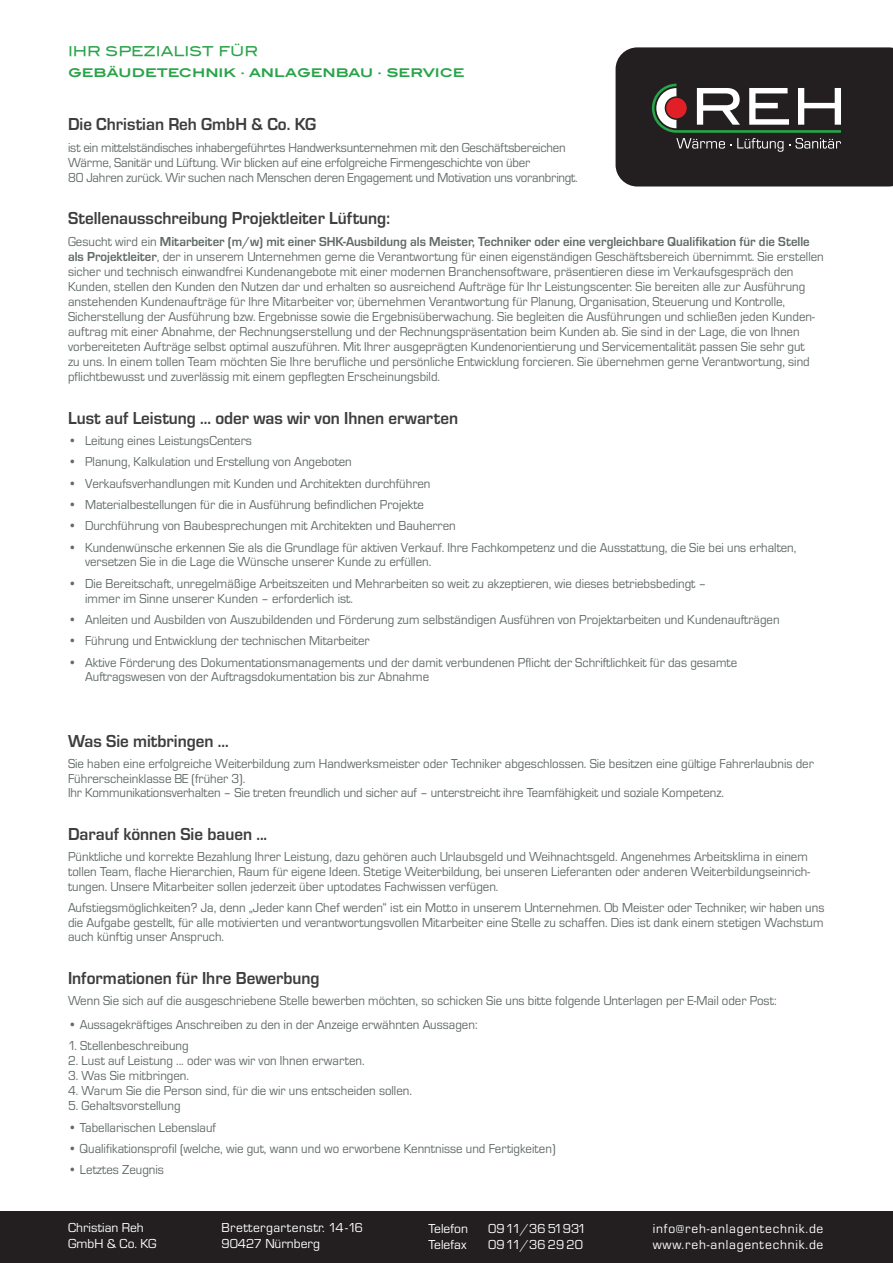
<style>
.page{position:relative;width:893px;height:1263px;background:#fff}
.page>*{position:absolute;margin:0;border:0;box-sizing:border-box;transform-origin:0 0}
.t1{font:700 18px "Eurostile T";color:#3e3e3f;scale:.95 1}
.t2{font:13.5px/15px "Eurostile T";color:#616b66;scale:.95 1}
.t3{font:13.5px/16.2px "Eurostile T";color:#fff}
.t4{font:13.5px/16.2px "Eurostile T";letter-spacing:.06em;color:#fff}
.t5{font:13.5px/16.2px "Eurostile T";letter-spacing:.025em;color:#fff}
.t6{font:13.5px "Blair Md ITCTT Medium";color:#29a449}
.t7{font:700 12px "Blair ITC Std";color:#29a449}
.s1{font-weight:700}
</style>
<div class="page">
<svg style="left:615px;top:47px;width:278px;height:140px;background:#393535"></svg>
<div style="left:0;top:1211px;width:893px;height:52px;background:#231f20"></div>
<p class="t6" style="left:68px;top:43px;width:191px">IHR SPEZIALIST FÜR</p>
<p class="t7" style="left:68px;top:68px;width:398px">GEBÄUDETECHNIK · ANLAGENBAU · SERVICE</p>
<h1 class="t1" style="left:68px;top:114px;width:263px">Die Christian Reh GmbH &amp; Co. KG</h1>
<p class="t2" style="left:68px;top:139px;width:538px">ist ein mittelständisches inhabergeführtes Handwerksunternehmen mit den Geschäftsbereichen<br>Wärme, Sanitär und Lüftung. Wir blicken auf eine erfolgreiche Firmengeschichte von über<br>80 Jahren zurück. Wir suchen nach Menschen deren Engagement und Motivation uns voranbringt.</p>
<h1 class="t1" style="left:68px;top:208px;width:340px">Stellenausschreibung Projektleiter Lüftung:</h1>
<p class="t2" style="left:68px;top:234px;width:797px">Gesucht wird ein <span class="s1">Mitarbeiter (m/w) mit einer SHK-Ausbildung als Meister, Techniker oder eine vergleichbare Qualifikation für die Stelle als Projektleiter</span>, der in unserem Unternehmen gerne die Verantwortung für einen eigenständigen Geschäftsbereich übernimmt. Sie erstellen sicher und technisch einwandfrei Kundenangebote mit einer modernen Branchensoftware, präsentieren diese im Verkaufsgespräch den Kunden, stellen den Kunden den Nutzen dar und erhalten so ausreichend Aufträge für Ihr Leistungscenter. Sie bereiten alle zur Ausführung anstehenden Kundenaufträge für Ihre Mitarbeiter vor, übernehmen Verantwortung für Planung, Organisation, Steuerung und Kontrolle, Sicherstellung der Ausführung bzw. Ergebnisse sowie die Ergebnisüberwachung. Sie begleiten die Ausführungen und schließen jeden Kunden&shy;auftrag mit einer Abnahme, der Rechnungserstellung und der Rechnungspräsentation beim Kunden ab. Sie sind in der Lage, die von Ihnen vorbereiteten Aufträge selbst optimal auszuführen. Mit Ihrer ausgeprägten Kundenorientierung und Servicementalität passen Sie sehr gut<br>zu uns. In einem tollen Team möchten Sie Ihre berufliche und persönliche Entwicklung forcieren. Sie übernehmen gerne Verantwortung, sind pflichtbewusst und zuverlässig mit einem gepflegten Erscheinungsbild.</p>
<h1 class="t1" style="left:68px;top:407px;width:412px">Lust auf Leistung ... oder was wir von Ihnen erwarten</h1>
<p class="t2" style="left:68px;top:433px;width:195px">• Leitung eines LeistungsCenters</p>
<p class="t2" style="left:68px;top:454px;width:300px">• Planung, Kalkulation und Erstellung von Angeboten</p>
<p class="t2" style="left:68px;top:475px;width:383px">• Verkaufsverhandlungen mit Kunden und Architekten durchführen</p>
<p class="t2" style="left:68px;top:497px;width:376px">• Materialbestellungen für die in Ausführung befindlichen Projekte</p>
<p class="t2" style="left:68px;top:518px;width:410px">• Durchführung von Baubesprechungen mit Architekten und Bauherren</p>
<p class="t2" style="left:85px;top:540px;width:750px;line-height:14.2px;text-indent:-17px">• Kundenwünsche erkennen Sie als die Grundlage für aktiven Verkauf. Ihre Fachkompetenz und die Ausstattung, die Sie bei uns erhalten, versetzen Sie in die Lage die Wünsche unserer Kunde zu erfüllen.</p>
<p class="t2" style="left:85px;top:575px;width:656px;text-indent:-17px">• Die Bereitschaft, unregelmäßige Arbeitszeiten und Mehrarbeiten so weit zu akzeptieren, wie dieses betriebsbedingt – immer im Sinne unserer Kunden – erforderlich ist.</p>
<p class="t2" style="left:68px;top:612px;width:750px">• Anleiten und Ausbilden von Auszubildenden und Förderung zum selbständigen Ausführen von Projektarbeiten und Kundenaufträgen</p>
<p class="t2" style="left:68px;top:633px;width:319px">• Führung und Entwicklung der technischen Mitarbeiter</p>
<p class="t2" style="left:85px;top:655px;width:688px;line-height:14.2px;text-indent:-17px">• Aktive Förderung des Dokumentationsmanagements und der damit verbundenen Pflicht der Schriftlichkeit für das gesamte<br>Auftragswesen von der Auftragsdokumentation bis zur Abnahme</p>
<h1 class="t1" style="left:68px;top:730px;width:171px">Was Sie mitbringen ...</h1>
<p class="t2" style="left:68px;top:756px;width:787px">Sie haben eine erfolgreiche Weiterbildung zum Handwerksmeister oder Techniker abgeschlossen. Sie besitzen eine gültige Fahrerlaubnis der<br>Führerscheinklasse BE (früher 3).<br>Ihr Kommunikationsverhalten – Sie treten freundlich und sicher auf – unterstreicht ihre Teamfähigkeit und soziale Kompetenz.</p>
<h1 class="t1" style="left:68px;top:823px;width:211px">Darauf können Sie bauen ...</h1>
<p class="t2" style="left:68px;top:849px;width:783px">Pünktliche und korrekte Bezahlung Ihrer Leistung, dazu gehören auch Urlaubsgeld und Weihnachtsgeld. Angenehmes Arbeitsklima in einem tollen Team, flache Hierarchien, Raum für eigene Ideen. Stetige Weiterbildung, bei unseren Lieferanten oder anderen Weiterbildungseinrich&shy;tungen. Unsere Mitarbeiter sollen jederzeit über uptodates Fachwissen verfügen.</p>
<p class="t2" style="left:68px;top:900px;width:798px;text-align:justify">Aufstiegsmöglichkeiten? Ja, denn „Jeder kann Chef werden“ ist ein Motto in unserem Unternehmen. Ob Meister oder Techniker, wir haben uns die Aufgabe gestellt, für alle motivierten und verantwortungsvollen Mitarbeiter eine Stelle zu schaffen. Dies ist dank einem stetigen Wachstum auch künftig unser Anspruch.</p>
<h1 class="t1" style="left:68px;top:967px;width:266px">Informationen für Ihre Bewerbung</h1>
<p class="t2" style="left:68px;top:993px;width:747px">Wenn Sie sich auf die ausgeschriebene Stelle bewerben möchten, so schicken Sie uns bitte folgende Unterlagen per E-Mail oder Post:</p>
<p class="t2" style="left:68px;top:1017px;width:433px">• Aussagekräftiges Anschreiben zu den in der Anzeige erwähnten Aussagen:</p>
<p class="t2" style="left:68px;top:1038px;width:128px">1. Stellenbeschreibung</p>
<p class="t2" style="left:68px;top:1053px;width:314px">2. Lust auf Leistung ... oder was wir von Ihnen erwarten.</p>
<p class="t2" style="left:68px;top:1068px;width:129px">3. Was Sie mitbringen.</p>
<p class="t2" style="left:68px;top:1083px;width:364px">4. Warum Sie die Person sind, für die wir uns entscheiden sollen.</p>
<p class="t2" style="left:68px;top:1098px;width:120px">5. Gehaltsvorstellung</p>
<p class="t2" style="left:68px;top:1119px;width:157px">• Tabellarischen Lebenslauf</p>
<p class="t2" style="left:68px;top:1141px;width:515px">• Qualifikationsprofil (welche, wie gut, wann und wo erworbene Kenntnisse und Fertigkeiten)</p>
<p class="t2" style="left:68px;top:1162px;width:103px">• Letztes Zeugnis</p>
<p class="t3" style="left:68px;top:1219px;width:90px">Christian Reh<br>GmbH &amp; Co. KG</p>
<p class="t3" style="left:429px;top:1220px;width:41px">Telefon</p>
<p class="t3" style="left:488px;top:1220px;width:99px">0911/36 51931</p>
<p class="t5" style="left:221px;top:1219px;width:143px">Brettergartenstr. 14-16<br>90427 Nürnberg</p>
<p class="t4" style="left:653px;top:1220px;width:172px">info@reh-anlagentechnik.de www.reh-anlagentechnik.de</p>
<p class="t3" style="left:429px;top:1236px;width:39px">Telefax</p>
<p class="t3" style="left:488px;top:1236px;width:96px">0911/36 2920</p>
</div>
